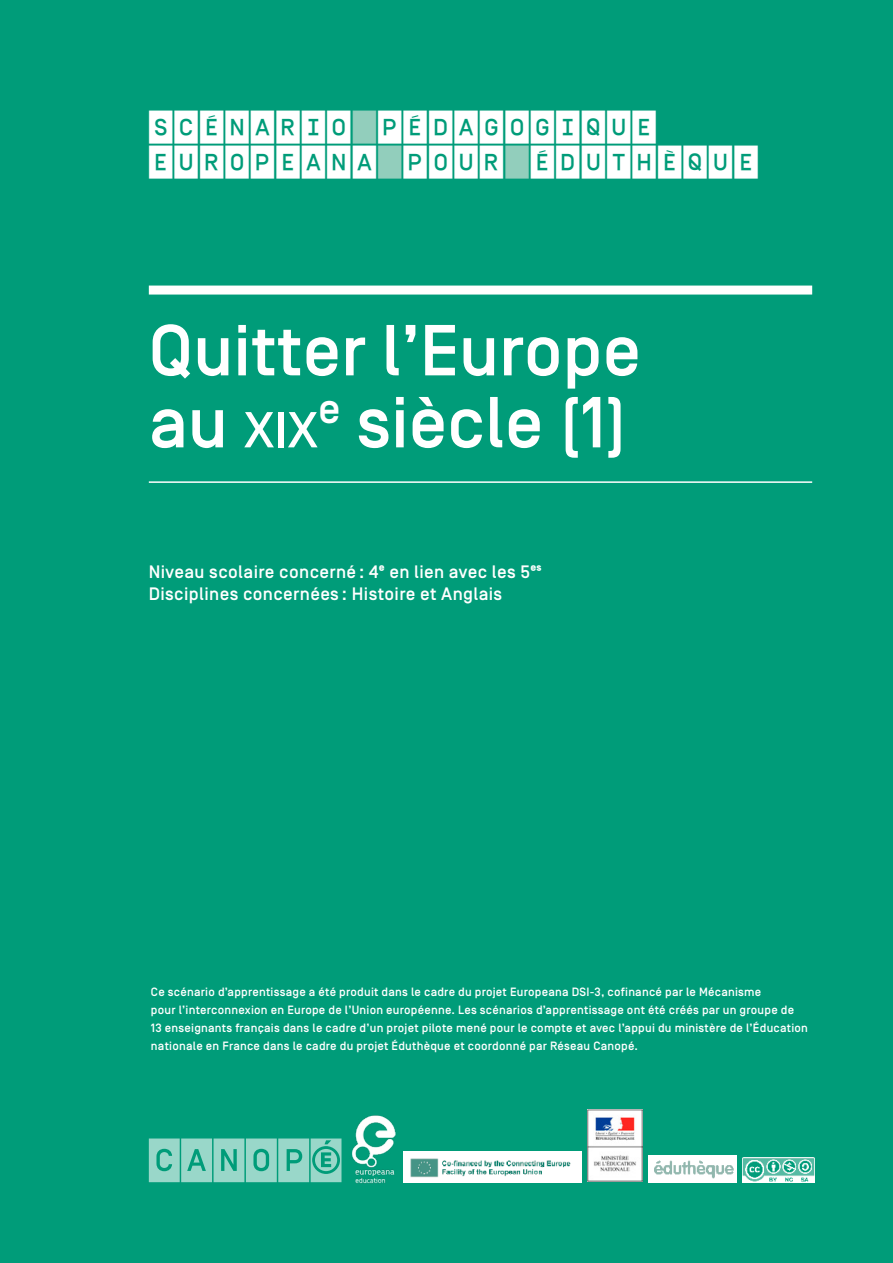
<style>
.page{position:relative;width:893px;height:1263px;background:#009c79}
.page>*{position:absolute;margin:0;border:0;box-sizing:border-box;transform-origin:0 0}
.Titre_document{font:500 72px "Simplon BP";color:#fff}
.Titre_document-2{font:500 50.4px "Simplon BP";color:#fff}
.Titre_dossier{font:500 33px/35.2px "Simplon CNDP";letter-spacing:.04em;color:#fff}
.Texte_intro{font:500 18px "Simplon BP";letter-spacing:.02em;color:#fff}
.t1{font:500 12px/18px "Simplon BP";letter-spacing:.02em;color:#fff}
.s1{font-size:72px}
</style>
<div class="page">
<svg style="left:149px;top:1138px;width:192px;height:44px;background:#7bcbb9"></svg>
<img style="left:352px;top:1115px;width:44px;height:69px">
<img style="left:404px;top:1151px;width:177px;height:31px">
<img style="left:648px;top:1155px;width:89px;height:27px">
<img style="left:743px;top:1157px;width:71px;height:25px">
<img style="left:587px;top:1109px;width:55px;height:73px">
<div style="left:149px;top:286px;width:663px;height:9px;background:#fff"></div>
<hr style="left:149px;top:481px;width:663px;height:2px;background:#fff">
<p class="Titre_dossier" style="left:149px;top:109px;width:611px">SCÉNARIO PÉDAGOGIQUE<br>EUROPEANA POUR ÉDUTHÈQUE</p>
<p class="Titre_document" style="left:149px;top:309px;width:494px">Quitter l’Europe</p>
<p class="Titre_document-2" style="left:149px;top:401px;width:171px"><span class="s1">au</span> xix</p>
<p class="Titre_document" style="left:318px;top:381px;width:310px"><sup>e</sup> siècle (1)</p>
<p class="Texte_intro" style="left:149px;top:561px;width:394px">Niveau scolaire concerné : 4e en lien avec les 5es</p>
<p class="Texte_intro" style="left:149px;top:584px;width:355px">Disciplines concernées : Histoire et Anglais</p>
<p class="t1" style="left:151px;top:983px;width:658px">Ce scénario d’apprentissage a été produit dans le cadre du projet Europeana DSI-3, cofinancé par le Mécanisme<br>pour l’interconnexion en Europe de l’Union européenne. Les scénarios d’apprentissage ont été créés par un groupe de 13 enseignants français dans le cadre d’un projet pilote mené pour le compte et avec l’appui du ministère de l’Éducation nationale en France dans le cadre du projet Éduthèque et coordonné par Réseau Canopé.</p>
</div>
